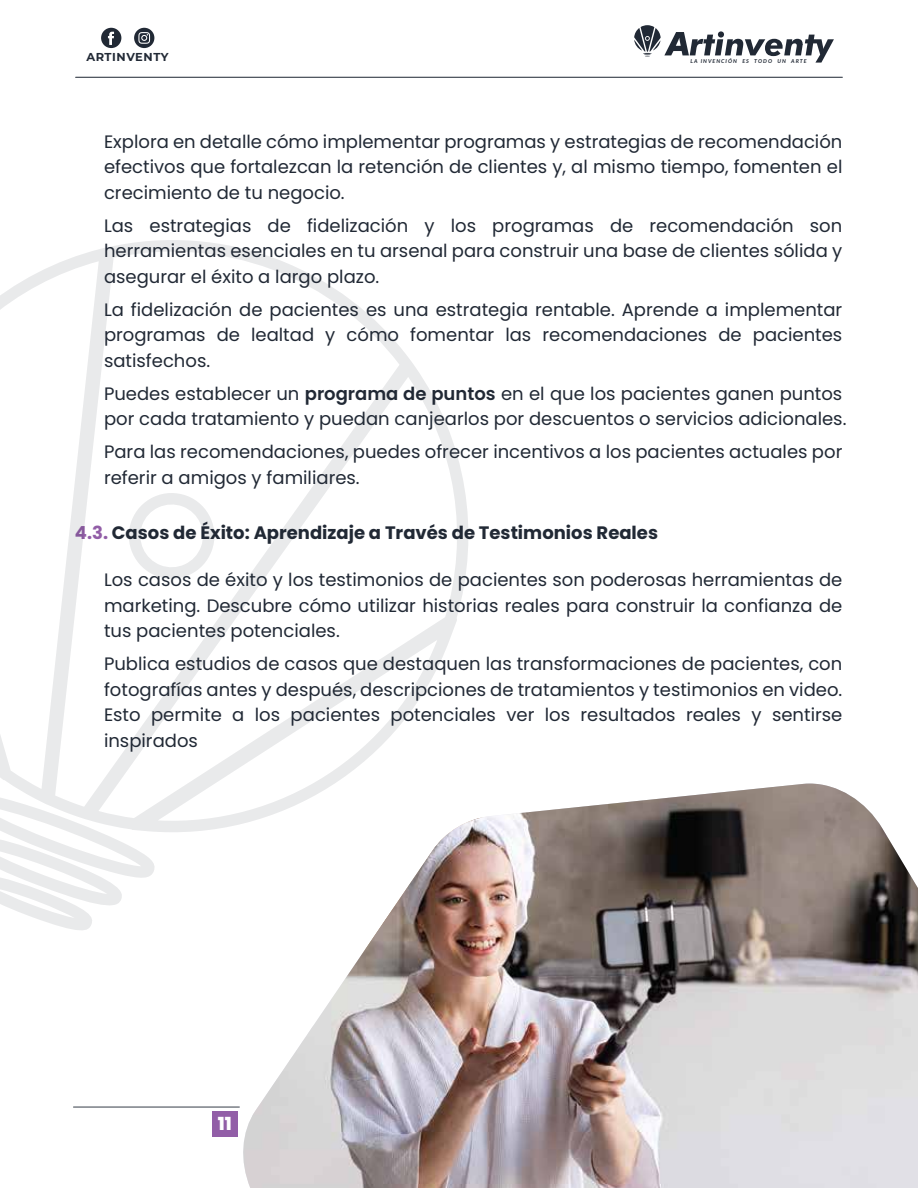
<style>
.page{position:relative;width:918px;height:1188px;background:#fff}
.page>*{position:absolute;margin:0;border:0;box-sizing:border-box;transform-origin:0 0}
.t1{font:18px/25.5px "Poppins";color:#212935;text-align:justify}
.t2{font:700 18px "Poppins";color:#212935}
.t3{font:800 18px "Poppins";color:#fff}
.t4{font:700 11.4px "Montserrat";letter-spacing:.05em;color:#212935}
.t5{font:9.3px "Myriad Pro";color:#231f20}
.t6{font:italic 700 5.4px "Lato";letter-spacing:.185em;color:#212935}
.s1{font-weight:600}
.s2{color:#925ea7}
</style>
<div class="page">
<img style="left:239px;top:784px;width:679px;height:404px">
<hr style="left:73px;top:1107px;width:166px;height:1px;background:#353d48">
<svg style="left:0;top:240px;width:468px;height:603px"></svg>
<svg style="left:123px;top:492px;width:97px;height:88px"></svg>
<svg style="left:0;top:792px;width:157px;height:138px"></svg>
<div style="left:212px;top:1112px;width:26px;height:25px;background:#925ea7"></div>
<hr style="left:76px;top:77px;width:766px;height:1px;background:#353d48">
<svg style="left:101px;top:28px;width:20px;height:20px"></svg>
<svg style="left:134px;top:28px;width:20px;height:20px"></svg>
<svg style="left:634px;top:25px;width:200px;height:38px"></svg>
<p class="t4" style="left:86px;top:49px;width:84px">ARTINVENTY</p>
<p class="t6" style="left:691px;top:57px;width:118px">LA INVENCIÓN ES TODO UN ARTE</p>
<p class="t5" style="left:84px;top:51px;width:91px">https://artinventy.com/</p>
<p class="t1" style="left:104px;top:129px;width:740px">Explora en detalle cómo implementar programas y estrategias de recomendación efectivos que fortalezcan la retención de clientes y, al mismo tiempo, fomenten el crecimiento de tu negocio.</p>
<p class="t1" style="left:104px;top:213px;width:740px">Las estrategias de fidelización y los programas de recomendación son herramientas esenciales en tu arsenal para construir una base de clientes sólida y asegurar el éxito a largo plazo.</p>
<p class="t1" style="left:104px;top:297px;width:740px">La fidelización de pacientes es una estrategia rentable. Aprende a implementar programas de lealtad y cómo fomentar las recomendaciones de pacientes satisfechos.</p>
<p class="t1" style="left:104px;top:381px;width:744px">Puedes establecer un <span class="s1">programa de puntos</span> en el que los pacientes ganen puntos por cada tratamiento y puedan canjearlos por descuentos o servicios adicionales.</p>
<p class="t1" style="left:104px;top:439px;width:740px">Para las recomendaciones, puedes ofrecer incentivos a los pacientes actuales por referir a amigos y familiares.</p>
<p class="t2" style="left:75px;top:522px;width:585px"><span class="s2">4.3.</span> Casos de Éxito: Aprendizaje a Través de Testimonios Reales</p>
<p class="t1" style="left:104px;top:568px;width:740px">Los casos de éxito y los testimonios de pacientes son poderosas herramientas de marketing. Descubre cómo utilizar historias reales para construir la confianza de tus pacientes potenciales.</p>
<p class="t1" style="left:104px;top:652px;width:740px">Publica estudios de casos que destaquen las transformaciones de pacientes, con fotografías antes y después, descripciones de tratamientos y testimonios en video.<br>Esto permite a los pacientes potenciales ver los resultados reales y sentirse inspirados</p>
<p class="t3" style="left:218px;top:1113px;width:15px">11</p>
</div>
